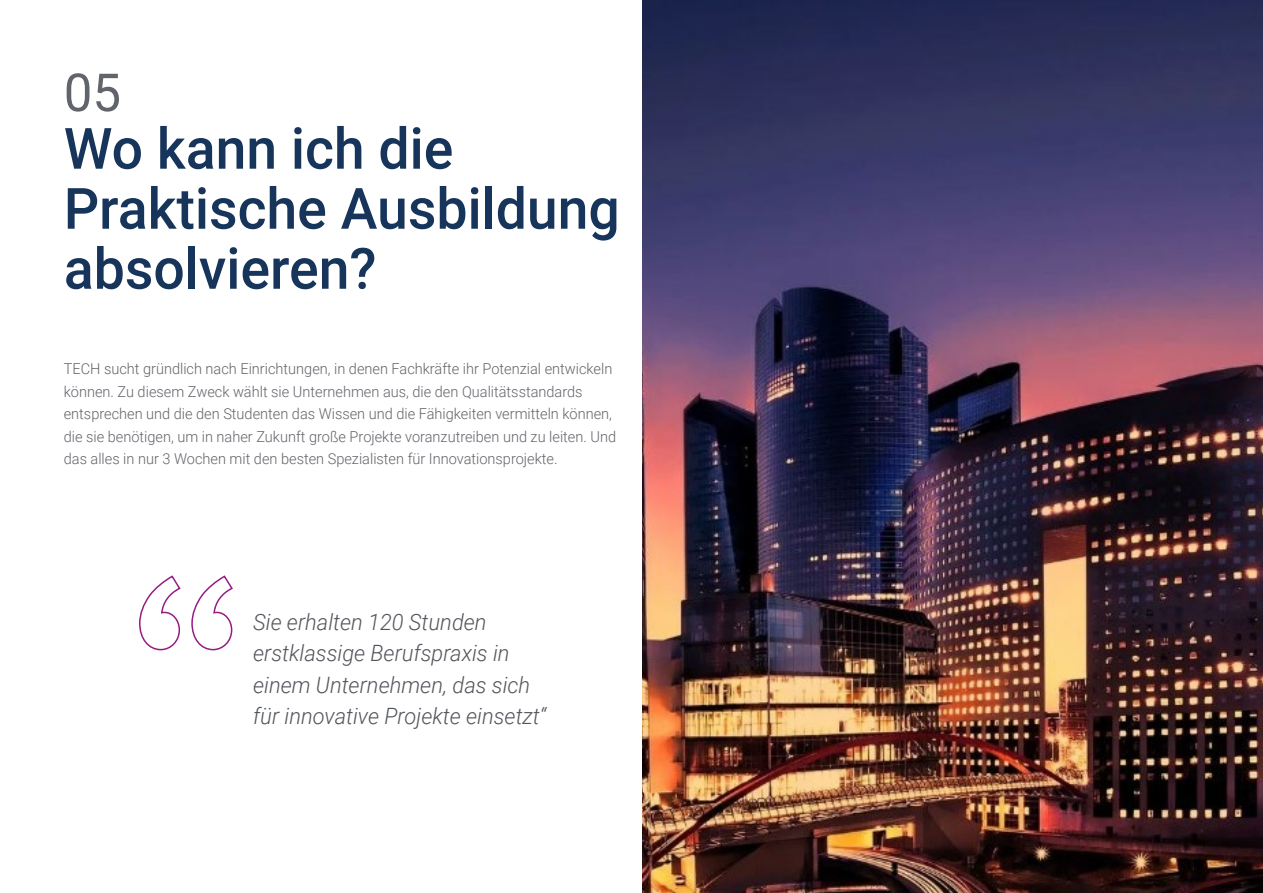
<style>
.page{position:relative;width:1263px;height:893px;background:#fff}
.page>*{position:absolute;margin:0;border:0;box-sizing:border-box;transform-origin:0 0}
.t1{font:500 57px/60px "Roboto";color:#17355b}
.t2{font:52.5px "Roboto";color:#61646a}
.t3{font:italic 300 22.5px/31.5px "Roboto";color:#52555b}
.t4{font:300 15px/22.5px "Roboto";color:#61646a}
</style>
<div class="page">
<img style="left:642px;top:0;width:621px;height:893px">
<svg style="left:139px;top:575px;width:94px;height:76px"></svg>
<h2 class="t2" style="left:64px;top:56px;width:59px">05</h2>
<h1 class="t1" style="left:64px;top:116px;width:557px">Wo kann ich die<br>Praktische Ausbildung absolvieren?</h1>
<p class="t4" style="left:64px;top:357px;width:554px">TECH sucht gründlich nach Einrichtungen, in denen Fachkräfte ihr Potenzial entwickeln können. Zu diesem Zweck wählt sie Unternehmen aus, die den Qualitätsstandards entsprechen und die den Studenten das Wissen und die Fähigkeiten vermitteln können, die sie benötigen, um in naher Zukunft große Projekte voranzutreiben und zu leiten. Und das alles in nur 3 Wochen mit den besten Spezialisten für Innovationsprojekte.</p>
<h3 class="t3" style="left:253px;top:605px;width:295px">Sie erhalten 120 Stunden erstklassige Berufspraxis in einem Unternehmen, das sich für innovative Projekte einsetzt“</h3>
</div>
